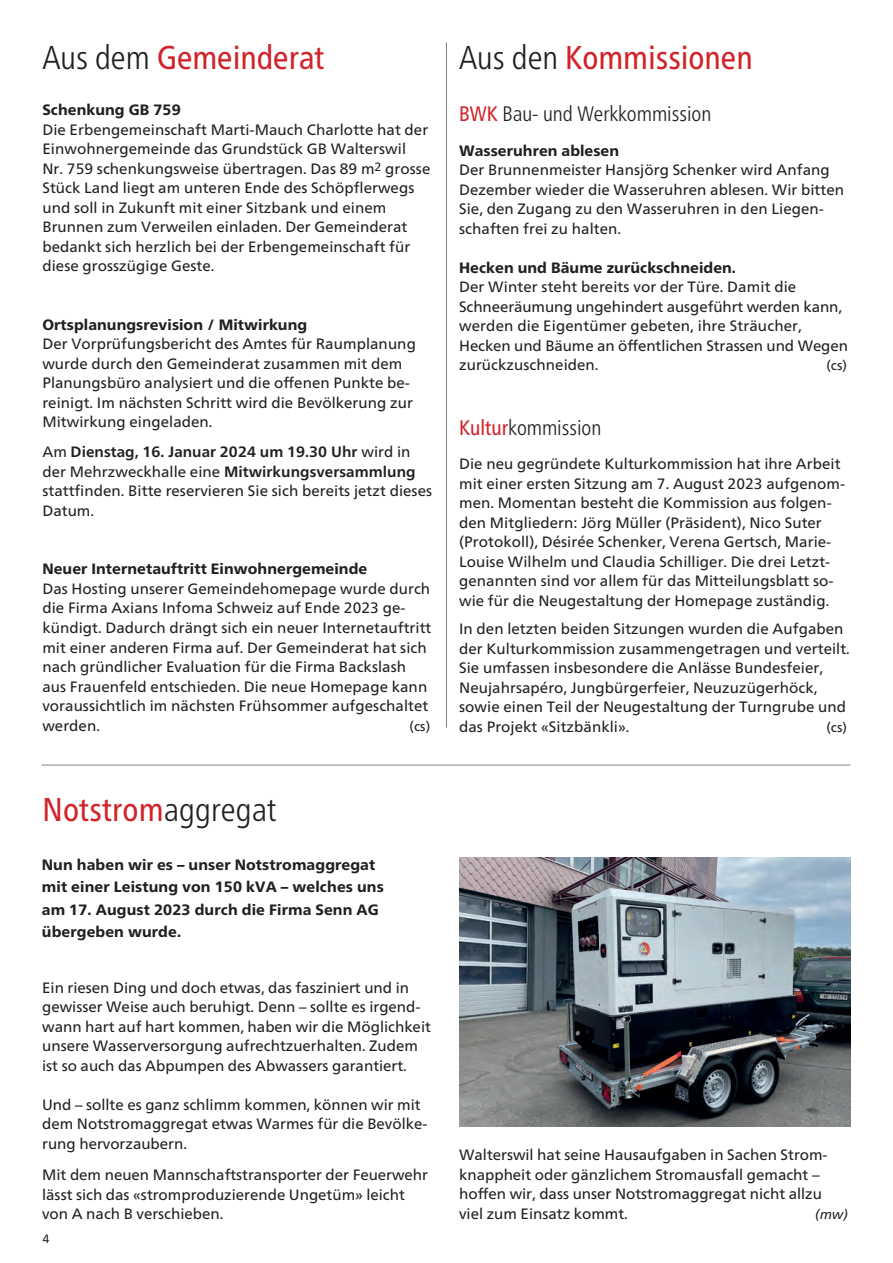
<style>
.page{position:relative;width:893px;height:1263px;background:#fff}
.page>*{position:absolute;margin:0;border:0;box-sizing:border-box;transform-origin:0 0}
.t1{font:condensed 33px "Frutiger Neue LT";color:#d1232a}
.List_Paragraph{font:300 condensed 21px "Frutiger Neue LT";color:#231f20}
.t2{font:15px/19.5px "Frutiger Neue LT";letter-spacing:.005em;color:#231f20}
.t3{font:800 15px "Frutiger Neue LT";letter-spacing:.005em;color:#231f20}
.t4{font:13.5px "Frutiger Neue LT";color:#231f20}
.t5{font:italic 13.5px "Frutiger Neue LT";color:#231f20}
.t6{font:12px "Frutiger Neue LT";color:#231f20}
.s1{font-weight:300;color:#231f20}
.s2{font-weight:700}
.s3{font-weight:400;color:#d1232a}
</style>
<div class="page">
<img style="left:459px;top:858px;width:391px;height:268px">
<hr style="left:42px;top:765px;width:808px;height:1px;background:#808285">
<hr style="left:446px;top:43px;width:1px;height:685px;background:#808285">
<p class="t1" style="left:42px;top:38px;width:284px"><span class="s1">Aus dem</span> Gemeinderat</p>
<p class="t3" style="left:42px;top:101px;width:140px">Schenkung GB 759</p>
<p class="t2" style="left:42px;top:120px;width:390px">Die Erbengemeinschaft Marti-Mauch Charlotte hat der Einwohnergemeinde das Grundstück GB Walterswil Nr. 759 schenkungsweise übertragen. Das 89 m<sup>2</sup> grosse Stück Land liegt am unteren Ende des Schöpflerwegs und soll in Zukunft mit einer Sitzbank und einem</p>
<p class="t2" style="left:42px;top:217px;width:366px">Brunnen zum Verweilen einladen. Der Gemeinderat</p>
<p class="t2" style="left:42px;top:237px;width:369px">bedankt sich herzlich bei der Erbengemeinschaft für diese grosszügige Geste.</p>
<p class="t3" style="left:42px;top:316px;width:266px">Ortsplanungsrevision / Mitwirkung</p>
<p class="t2" style="left:42px;top:334px;width:375px">Der Vorprüfungsbericht des Amtes für Raumplanung wurde durch den Gemeinderat zusammen mit dem Planungsbüro analysiert und die offenen Punkte be&shy;reinigt. Im nächsten Schritt wird die Bevölkerung zur Mitwirkung eingeladen.</p>
<p class="t2" style="left:42px;top:442px;width:391px">Am <span class="s2">Dienstag, 16. Januar 2024 um 19.30 Uhr</span> wird in der Mehrzweckhalle eine <span class="s2">Mitwirkungsversammlung </span>stattfinden. Bitte reservieren Sie sich bereits jetzt dieses Datum.</p>
<p class="t3" style="left:42px;top:560px;width:326px">Neuer Internetauftritt Einwohnergemeinde</p>
<p class="t2" style="left:42px;top:579px;width:391px">Das Hosting unserer Gemeindehomepage wurde durch die Firma Axians Infoma Schweiz auf Ende 2023 ge&shy;kündigt. Dadurch drängt sich ein neuer Internetauftritt mit einer anderen Firma auf. Der Gemeinderat hat sich nach gründlicher Evaluation für die Firma Backslash aus Frauenfeld entschieden. Die neue Homepage kann voraussichtlich im nächsten Frühsommer aufgeschaltet werden.</p>
<p class="t4" style="left:410px;top:718px;width:22px">(cs)</p>
<p class="t1" style="left:43px;top:790px;width:235px">Notstrom<span class="s1">aggregat</span></p>
<p class="t3" style="left:42px;top:855px;width:335px">Nun haben wir es – unser Notstromaggregat</p>
<p class="t3" style="left:42px;top:878px;width:343px">mit einer Leistung von 150 kVA – welches uns</p>
<p class="t3" style="left:42px;top:900px;width:339px">am 17. August 2023 durch die Firma Senn AG</p>
<p class="t3" style="left:42px;top:923px;width:141px">übergeben wurde.</p>
<p class="t2" style="left:42px;top:977px;width:390px">Ein riesen Ding und doch etwas, das fasziniert und in gewisser Weise auch beruhigt. Denn – sollte es irgend&shy;wann hart auf hart kommen, haben wir die Möglichkeit unsere Wasserversorgung aufrechtzuerhalten. Zudem ist so auch das Abpumpen des Abwassers garantiert.</p>
<p class="t2" style="left:42px;top:1094px;width:387px">Und – sollte es ganz schlimm kommen, können wir mit dem Notstromaggregat etwas Warmes für die Bevölke&shy;rung hervorzaubern.</p>
<p class="t2" style="left:42px;top:1165px;width:387px">Mit dem neuen Mannschaftstransporter der Feuerwehr lässt sich das «stromproduzierende Ungetüm» leicht von A nach B verschieben.</p>
<p class="t6" style="left:43px;top:1231px;width:8px">4</p>
<p class="t1" style="left:459px;top:38px;width:295px"><span class="s1">Aus den</span> Kommissionen</p>
<p class="List_Paragraph" style="left:459px;top:102px;width:254px"><span class="s3">BWK</span> Bau- und Werkkommission</p>
<p class="t3" style="left:459px;top:142px;width:162px">Wasseruhren ablesen</p>
<p class="t2" style="left:459px;top:160px;width:386px">Der Brunnenmeister Hansjörg Schenker wird Anfang Dezember wieder die Wasseruhren ablesen. Wir bitten Sie, den Zugang zu den Wasseruhren in den Liegen&shy;schaften frei zu halten.</p>
<p class="t3" style="left:459px;top:259px;width:278px">Hecken und Bäume zurückschneiden.</p>
<p class="t2" style="left:459px;top:277px;width:384px">Der Winter steht bereits vor der Türe. Damit die<br>Schneeräumung ungehindert ausgeführt werden kann, werden die Eigentümer gebeten, ihre Sträucher,</p>
<p class="t2" style="left:459px;top:336px;width:390px">Hecken und Bäume an öffentlichen Strassen und Wegen zurückzuschneiden.</p>
<p class="t4" style="left:826px;top:358px;width:22px">(cs)</p>
<p class="List_Paragraph" style="left:459px;top:415px;width:144px"><span class="s3">Kultur</span>kommission</p>
<p class="t2" style="left:459px;top:454px;width:387px">Die neu gegründete Kulturkommission hat ihre Arbeit mit einer ersten Sitzung am 7. August 2023 aufgenom&shy;men. Momentan besteht die Kommission aus folgen&shy;den Mitgliedern: Jörg Müller (Präsident), Nico Suter (Protokoll), Désirée Schenker, Verena Gertsch, Marie-Louise Wilhelm und Claudia Schilliger. Die drei Letzt-</p>
<p class="t2" style="left:459px;top:571px;width:376px">genannten sind vor allem für das Mitteilungsblatt so&shy;wie für die Neugestaltung der Homepage zuständig.</p>
<p class="t2" style="left:459px;top:619px;width:392px">In den letzten beiden Sitzungen wurden die Aufgaben der Kulturkommission zusammengetragen und verteilt.<br>Sie umfassen insbesondere die Anlässe Bundesfeier, Neujahrsapéro, Jungbürgerfeier, Neuzuzügerhöck, sowie einen Teil der Neugestaltung der Turngrube und das Projekt «Sitzbänkli».</p>
<p class="t4" style="left:826px;top:719px;width:22px">(cs)</p>
<p class="t2" style="left:459px;top:1145px;width:370px">Walterswil hat seine Hausaufgaben in Sachen Strom&shy;knappheit oder gänzlichem Stromausfall gemacht – hoffen wir, dass unser Notstromaggregat nicht allzu</p>
<p class="t2" style="left:459px;top:1203px;width:170px">viel zum Einsatz kommt.</p>
<p class="t5" style="left:815px;top:1206px;width:34px">(mw)</p>
</div>
